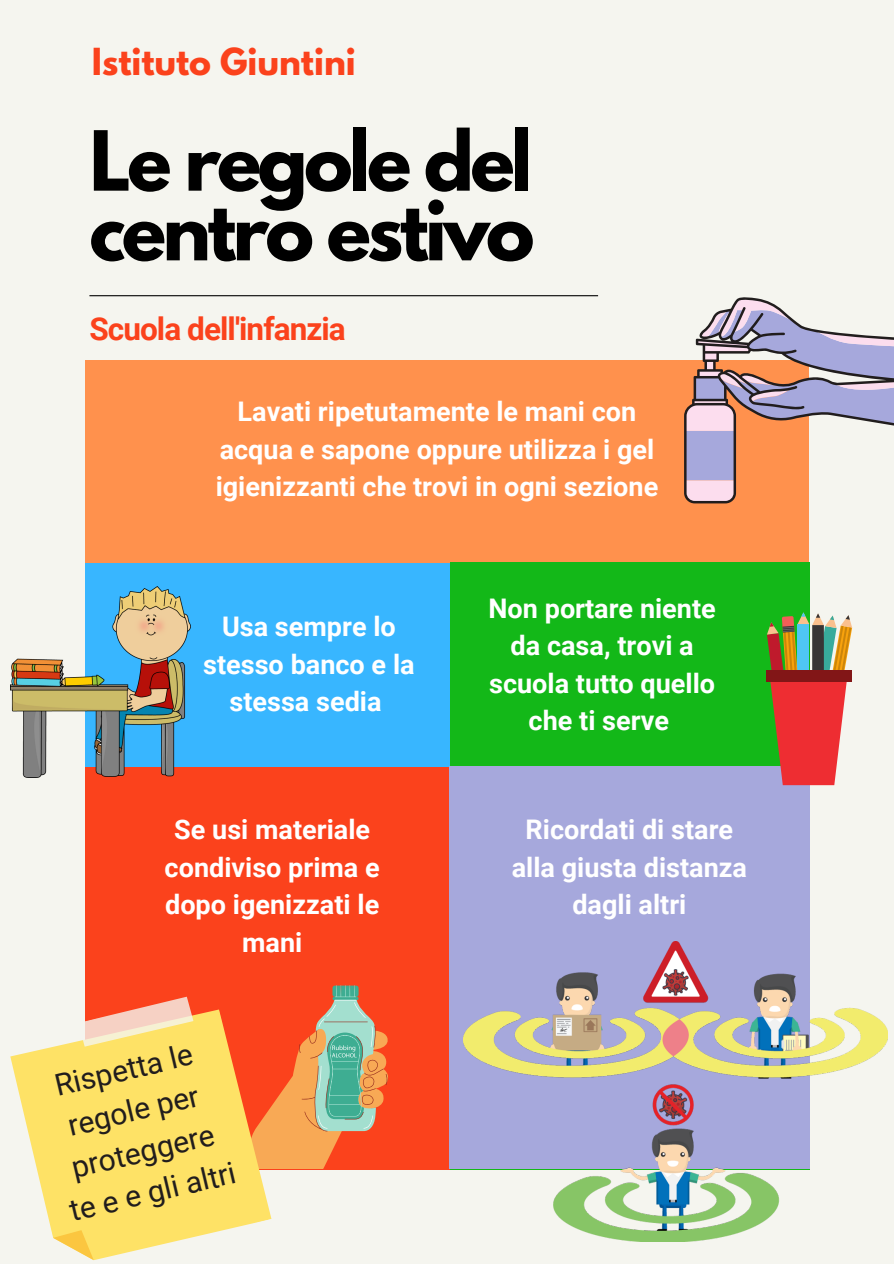
<style>
.page{position:relative;width:894px;height:1264px;background:#fff}
.page>*{position:absolute;margin:0;border:0;box-sizing:border-box;transform-origin:0 0}
.t1{font:700 73.35px/69.6px "League Spartan";letter-spacing:-.05em;color:#000}
.t2{font:700 33px "League Spartan";color:#fb421c}
.t3{font:700 31.5px "Roboto";letter-spacing:-.03em;color:#fb421c}
.t4{font:30px/41.7px "Roboto";color:#211d1d;text-align:center}
.t5{font:700 27px/37.5px "Roboto";color:#fff;text-align:center}
</style>
<div class="page">
<div style="left:0;top:0;width:893px;height:1263px;background:#f5f5ef"></div>
<div style="left:85px;top:360px;width:723px;height:203px;background:#ff914d"></div>
<div style="left:85px;top:766px;width:365px;height:403px;background:#fb421c"></div>
<div style="left:85px;top:563px;width:373px;height:203px;background:#38b6ff"></div>
<div style="left:450px;top:562px;width:359px;height:607px;background:#13b818"></div>
<svg style="left:276px;top:985px;width:112px;height:183px"></svg>
<svg style="left:10px;top:1009px;width:266px;height:251px;fill:#fee266"></svg>
<svg style="left:78px;top:996px;width:115px;height:54px"></svg>
<svg style="left:53px;top:1229px;width:41px;height:32px"></svg>
<svg style="left:89px;top:295px;width:509px;height:1px"></svg>
<div style="left:450px;top:765px;width:359px;height:403px;background:#a6a8dc"></div>
<svg style="left:684px;top:297px;width:209px;height:206px"></svg>
<svg style="left:766px;top:612px;width:85px;height:173px"></svg>
<div style="left:765px;top:669px;width:86px;height:12px;background:#821617"></div>
<img style="left:10px;top:586px;width:180px;height:191px">
<img style="left:463px;top:941px;width:424px;height:300px">
<p class="t2" style="left:92px;top:46px;width:265px">Istituto Giuntini</p>
<h1 class="t1" style="left:89px;top:136px;width:446px">Le regole del centro estivo</h1>
<p class="t3" style="left:89px;top:311px;width:258px">Scuola dell'infanzia</p>
<p class="t5" style="left:216px;top:393px;width:444px">Lavati ripetutamente le mani con acqua e sapone oppure utilizza i gel igienizzanti che trovi in ogni sezione</p>
<p class="t5" style="left:203px;top:608px;width:213px">Usa sempre lo stesso banco e la stessa sedia</p>
<p class="t5" style="left:164px;top:811px;width:217px">Se usi materiale condiviso prima e dopo igenizzati le mani</p>
<p class="t4" style="left:37px;top:1068px;width:171px;rotate:-13deg">Rispetta le regole per proteggere te e e gli altri</p>
<p class="t5" style="left:488px;top:589px;width:229px">Non portare niente da casa, trovi a scuola tutto quello che ti serve</p>
<p class="t5" style="left:511px;top:811px;width:237px">Ricordati di stare alla giusta distanza dagli altri</p>
</div>
